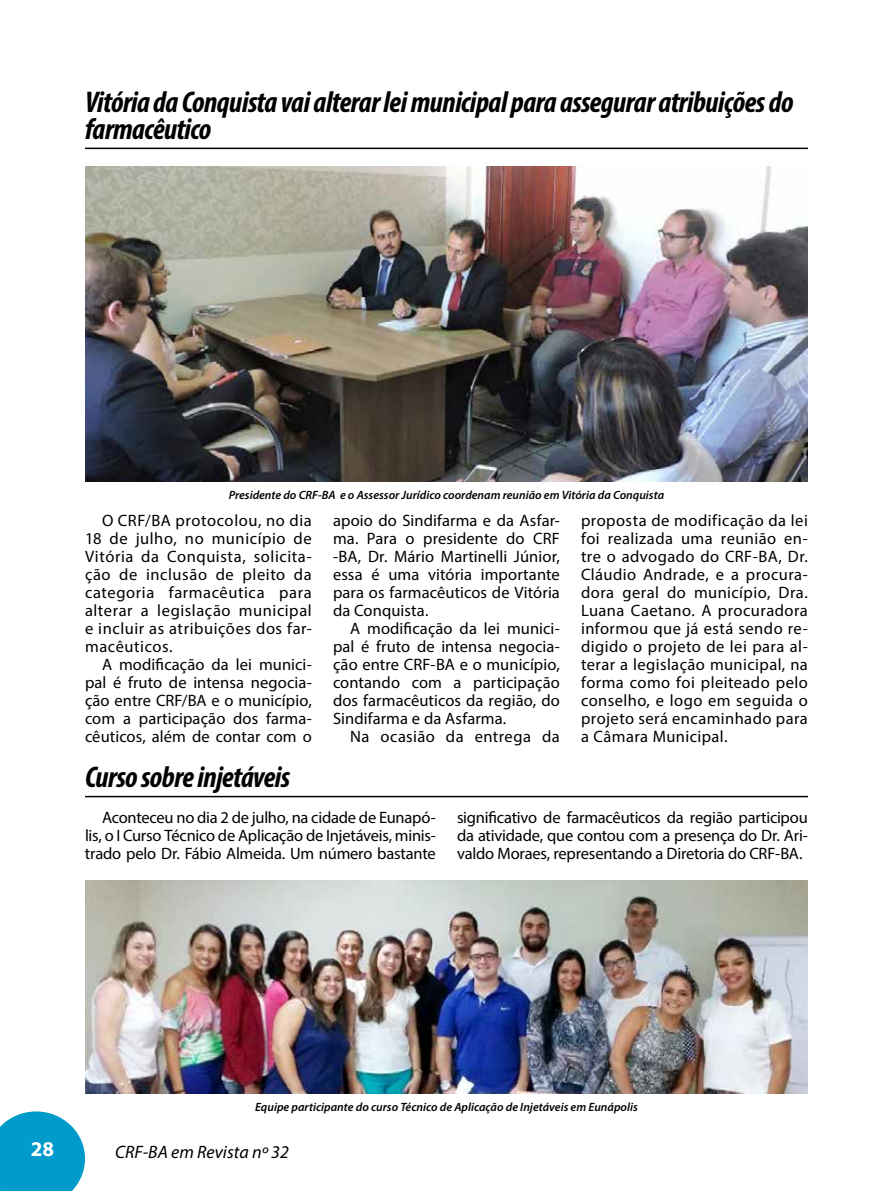
<style>
.page{position:relative;width:893px;height:1191px;background:#fff}
.page>*{position:absolute;margin:0;border:0;box-sizing:border-box;transform-origin:0 0}
.t1{font:italic 700 condensed 30px/27px "Myriad Pro";letter-spacing:-.02em;color:#000}
.t2{font:700 21px "Myriad Pro";color:#fff}
.t3{font:italic 18px "Myriad Pro";color:#000}
.t4{font:16.5px/18px "Myriad Pro";letter-spacing:.005em;color:#000;text-align:justify}
.t5{font:16.5px "Myriad Pro";letter-spacing:.025em;color:#000}
.t6{font:italic 600 12px "Myriad Pro";color:#000}
</style>
<div class="page">
<svg style="left:0;top:1111px;width:85px;height:80px;background:#1fa7d0"></svg>
<hr style="left:85px;top:148px;width:723px;height:1px;background:#000">
<hr style="left:85px;top:796px;width:723px;height:1px;background:#000">
<img style="left:85px;top:166px;width:723px;height:315px">
<img style="left:85px;top:880px;width:723px;height:213px">
<h1 class="t1" style="left:85px;top:88px;width:710px">Vitória da Conquista vai alterar lei municipal para assegurar atribuições do farmacêutico</h1>
<p class="t6" style="left:229px;top:487px;width:437px">Presidente do CRF-BA e o Assessor Jurídico coordenam reunião em Vitória da Conquista</p>
<p class="t4" style="left:85px;top:511px;width:228px;text-indent:17px">O CRF/BA protocolou, no dia 18 de julho, no município de Vitória da Conquista, solicita&shy;ção de inclusão de pleito da categoria farmacêutica para alterar a legislação municipal e incluir as atribuições dos far&shy;macêuticos.</p>
<p class="t4" style="left:85px;top:655px;width:228px;text-indent:17px">A modificação da lei munici&shy;pal é fruto de intensa negocia&shy;ção entre CRF/BA e o município, com a participação dos farma&shy;cêuticos, além de contar com o</p>
<p class="t4" style="left:333px;top:511px;width:228px">apoio do Sindifarma e da Asfar&shy;ma. Para o presidente do CRF -BA, Dr. Mário Martinelli Júnior, essa é uma vitória importante para os farmacêuticos de Vitória da Conquista.</p>
<p class="t4" style="left:333px;top:619px;width:228px;text-indent:17px">A modificação da lei munici&shy;pal é fruto de intensa negocia&shy;ção entre CRF-BA e o município, contando com a participação dos farmacêuticos da região, do Sindifarma e da Asfarma.</p>
<p class="t5" style="left:350px;top:726px;width:211px">Na ocasião da entrega da</p>
<p class="t4" style="left:581px;top:511px;width:228px">proposta de modificação da lei foi realizada uma reunião en&shy;tre o advogado do CRF-BA, Dr.<br>Cláudio Andrade, e a procura&shy;dora geral do município, Dra.<br>Luana Caetano. A procuradora informou que já está sendo re&shy;digido o projeto de lei para al&shy;terar a legislação municipal, na forma como foi pleiteado pelo conselho, e logo em seguida o projeto será encaminhado para a Câmara Municipal.</p>
<h1 class="t1" style="left:85px;top:763px;width:207px">Curso sobre injetáveis</h1>
<p class="t4" style="left:85px;top:808px;width:352px;text-indent:17px">Aconteceu no dia 2 de julho, na cidade de Eunapó&shy;lis, o I Curso Técnico de Aplicação de Injetáveis, minis&shy;trado pelo Dr. Fábio Almeida. Um número bastante</p>
<p class="t4" style="left:457px;top:808px;width:352px">significativo de farmacêuticos da região participou da atividade, que contou com a presença do Dr. Ari&shy;valdo Moraes, representando a Diretoria do CRF-BA.</p>
<p class="t6" style="left:255px;top:1099px;width:384px">Equipe participante do curso Técnico de Aplicação de Injetáveis em Eunápolis</p>
<p class="t2" style="left:31px;top:1135px;width:25px">28</p>
<p class="t3" style="left:115px;top:1140px;width:175px">CRF-BA em Revista nº 32</p>
</div>
